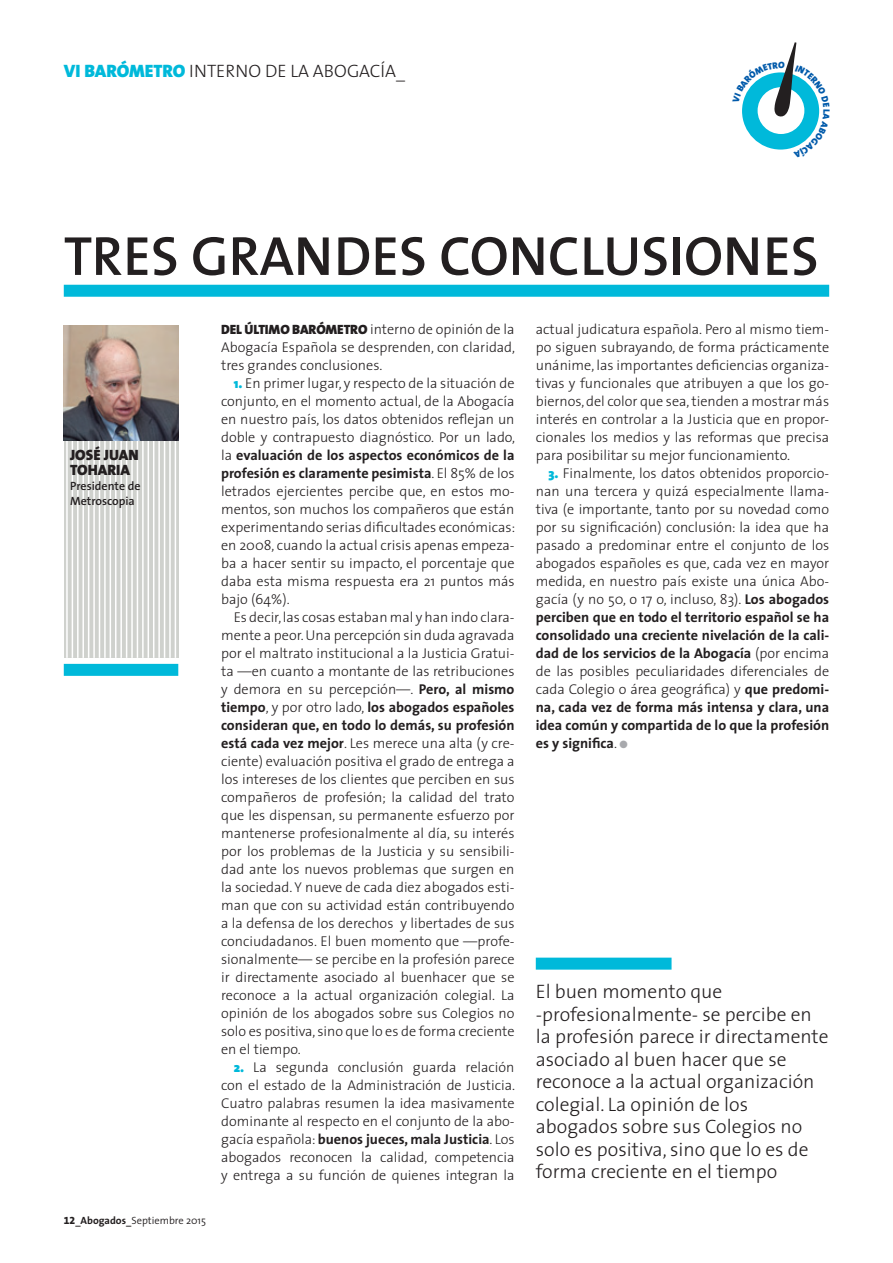
<style>
.page{position:relative;width:893px;height:1263px;background:#fff}
.page>*{position:absolute;margin:0;border:0;box-sizing:border-box;transform-origin:0 0}
.t1{font:600 55.5px "The Sans";color:#231f20}
.t2{font:300 19.5px/22.5px "The Sans";color:#231f20}
.t3{font:300 18px "The Sans";color:#231f20}
.t4{font:900 15px/15px "The Sans";color:#231f20}
.t5{font:300 14.25px/18px "The Sans";color:#231f20;text-align:justify}
.t6{font:600 12px/15px "The Sans";color:#231f20}
.t7{font:300 10.5px "The Sans";color:#231f20}
.s1{font-weight:900;color:#00b9da}
.s2{font-family:"The Sans Extra Bold Expert";font-weight:400}
.s3{font-weight:600}
.s4{font-weight:700}
.s5{font-weight:900;font-size:13.5px}
.s6{font-weight:900;font-size:13.5px;color:#00b9da}
.s7{color:#a8a9ad}
</style>
<div class="page">
<div style="left:64px;top:285px;width:765px;height:12px;background:#00b9da"></div>
<div style="left:536px;top:958px;width:135px;height:12px;background:#00b9da"></div>
<div style="left:64px;top:405px;width:114px;height:253px;background:#cfd1cd"></div>
<hr style="left:66px;top:405px;width:2px;height:253px;background:#fff">
<hr style="left:72px;top:405px;width:1px;height:253px;background:#fff">
<hr style="left:77px;top:405px;width:2px;height:253px;background:#fff">
<hr style="left:82px;top:405px;width:2px;height:253px;background:#fff">
<hr style="left:88px;top:405px;width:1px;height:253px;background:#fff">
<hr style="left:93px;top:405px;width:2px;height:253px;background:#fff">
<hr style="left:99px;top:405px;width:1px;height:253px;background:#fff">
<hr style="left:104px;top:405px;width:2px;height:253px;background:#fff">
<hr style="left:110px;top:405px;width:1px;height:253px;background:#fff">
<hr style="left:115px;top:405px;width:2px;height:253px;background:#fff">
<hr style="left:120px;top:405px;width:2px;height:253px;background:#fff">
<hr style="left:126px;top:405px;width:1px;height:253px;background:#fff">
<hr style="left:131px;top:405px;width:2px;height:253px;background:#fff">
<hr style="left:137px;top:405px;width:1px;height:253px;background:#fff">
<hr style="left:142px;top:405px;width:2px;height:253px;background:#fff">
<hr style="left:148px;top:405px;width:1px;height:253px;background:#fff">
<hr style="left:153px;top:405px;width:1px;height:253px;background:#fff">
<hr style="left:158px;top:405px;width:2px;height:253px;background:#fff">
<hr style="left:164px;top:405px;width:1px;height:253px;background:#fff">
<hr style="left:169px;top:405px;width:2px;height:253px;background:#fff">
<hr style="left:175px;top:405px;width:1px;height:253px;background:#fff">
<div style="left:64px;top:664px;width:114px;height:12px;background:#00b9da"></div>
<img style="left:63px;top:326px;width:115px;height:115px">
<svg style="left:742px;top:42px;width:78px;height:108px"></svg>
<p class="t3" style="left:64px;top:56px;width:343px"><span class="s1">VI BARÓMETRO</span> INTERNO DE LA ABOGACÍA_</p>
<p class="t1" style="left:64px;top:210px;width:756px">TRES GRANDES CONCLUSIONES</p>
<p class="t4" style="left:70px;top:447px;width:70px">JOSÉ JUAN<br>TOHARIA</p>
<p class="t6" style="left:70px;top:478px;width:72px">Presidente de<br>Metroscopia</p>
<p class="t7" style="left:64px;top:1211px;width:144px"><span class="s2">12</span><span class="s3">_</span><span class="s4">Abogados</span><span class="s3">_</span>Septiembre 2015</p>
<p class="t5" style="left:221px;top:320px;width:296px"><span class="s5">DEL ÚLTIMO BARÓMETRO</span> interno de opinión de la Abogacía Española se desprenden, con claridad, tres grandes conclusiones.</p>
<p class="t5" style="left:221px;top:374px;width:296px;text-indent:13px"><span class="s6">1.</span> En primer lugar, y respecto de la situación de conjunto, en el momento actual, de la Abogacía en nuestro país, los datos obtenidos reflejan un doble y contrapuesto diagnóstico. Por un lado, la <span class="s4">evaluación de los aspectos económicos de la profesión es claramente pesimista</span>. El 85% de los letrados ejercientes percibe que, en estos mo&shy;mentos, son muchos los compañeros que están experimentando serias dificultades económicas: en 2008, cuando la actual crisis apenas empeza&shy;ba a hacer sentir su impacto, el porcentaje que daba esta misma respuesta era 21 puntos más bajo (64%).</p>
<p class="t5" style="left:221px;top:607px;width:295px;text-indent:13px">Es decir, las cosas estaban mal y han indo clara&shy;mente a peor. Una percepción sin duda agravada por el maltrato institucional a la Justicia Gratui&shy;ta —en cuanto a montante de las retribuciones y demora en su percepción—. <span class="s4">Pero, al mismo tiempo</span>, y por otro lado, <span class="s4">los abogados españoles consideran que, en todo lo demás, su profesión está cada vez mejor</span>. Les merece una alta (y cre&shy;ciente) evaluación positiva el grado de entrega a los intereses de los clientes que perciben en sus compañeros de profesión; la calidad del trato que les dispensan, su permanente esfuerzo por mantenerse profesionalmente al día, su interés por los problemas de la Justicia y su sensibili&shy;dad ante los nuevos problemas que surgen en la sociedad. Y nueve de cada diez abogados esti&shy;man que con su actividad están contribuyendo a la defensa de los derechos y libertades de sus conciudadanos. El buen momento que —profe&shy;sionalmente— se percibe en la profesión parece ir directamente asociado al buenhacer que se reconoce a la actual organización colegial. La opinión de los abogados sobre sus Colegios no solo es positiva, sino que lo es de forma creciente en el tiempo.</p>
<p class="t5" style="left:221px;top:1058px;width:295px;text-indent:13px"><span class="s6">2.</span> La segunda conclusión guarda relación con el estado de la Administración de Justicia.<br>Cuatro palabras resumen la idea masivamente dominante al respecto en el conjunto de la abo&shy;gacía española: <span class="s4">buenos jueces, mala Justicia</span>. Los abogados reconocen la calidad, competencia y entrega a su función de quienes integran la</p>
<p class="t5" style="left:536px;top:320px;width:295px">actual judicatura española. Pero al mismo tiem&shy;po siguen subrayando, de forma prácticamente unánime, las importantes deficiencias organiza&shy;tivas y funcionales que atribuyen a que los go&shy;biernos, del color que sea, tienden a mostrar más interés en controlar a la Justicia que en propor&shy;cionales los medios y las reformas que precisa para posibilitar su mejor funcionamiento.</p>
<p class="t5" style="left:536px;top:464px;width:295px;text-indent:13px"><span class="s6">3.</span> Finalmente, los datos obtenidos proporcio&shy;nan una tercera y quizá especialmente llama&shy;tiva (e importante, tanto por su novedad como por su significación) conclusión: la idea que ha pasado a predominar entre el conjunto de los abogados españoles es que, cada vez en mayor medida, en nuestro país existe una única Abo&shy;gacía (y no 50, o 17 o, incluso, 83). <span class="s4">Los abogados perciben que en todo el territorio español se ha consolidado una creciente nivelación de la cali&shy;dad de los servicios de la Abogacía</span> (por encima de las posibles peculiaridades diferenciales de cada Colegio o área geográfica) y <span class="s4">que predomi&shy;na, cada vez de forma más intensa y clara, una idea común y compartida de lo que la profesión es y significa</span>. <span class="s7">●</span></p>
<p class="t2" style="left:536px;top:980px;width:294px">El buen momento que -profesionalmente- se percibe en la profesión parece ir directamente asociado al buen hacer que se reconoce a la actual organización colegial. La opinión de los abogados sobre sus Colegios no solo es positiva, sino que lo es de forma creciente en el tiempo</p>
</div>
